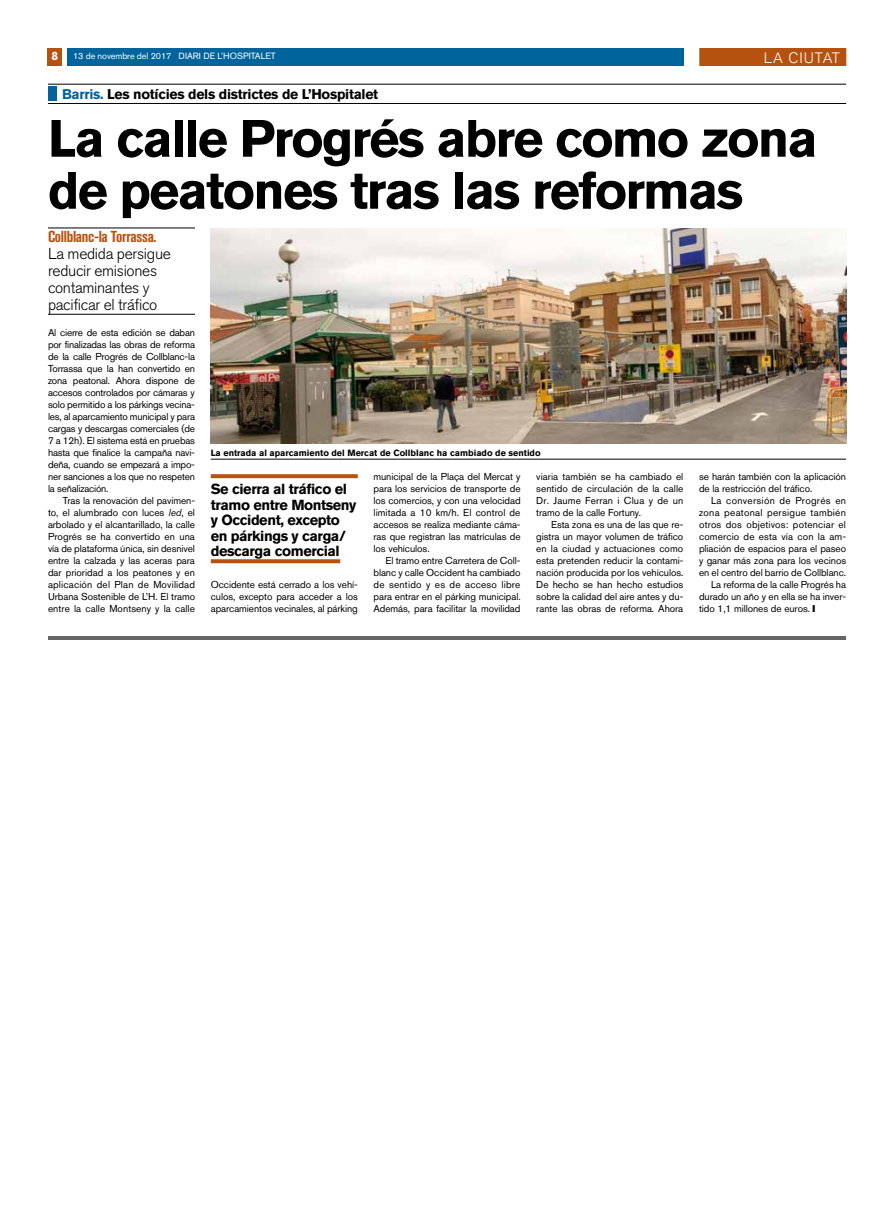
<style>
.page{position:relative;width:893px;height:1220px;background:#fff}
.page>*{position:absolute;margin:0;border:0;box-sizing:border-box;transform-origin:0 0}
.t1{font:700 52px/52px "Akzidenz Grotesk BQ";letter-spacing:-.035em;color:#000}
.t2{font:300 15.8px/17px "Akzidenz Grotesk BQ";letter-spacing:-.02em;color:#000}
.t3{font:700 condensed 15.8px "Akzidenz Grotesk BQ";letter-spacing:-.02em;color:#b5520f}
.t4{font:300 15px "Akzidenz Grotesk BQ";letter-spacing:.06em;color:#fff}
.t5{font:700 14.5px/15.5px "Akzidenz Grotesk BQ";letter-spacing:-.03em;color:#000}
.t6{font:700 14px "Akzidenz Grotesk BQ";letter-spacing:-.02em;color:#000}
.t7{font:10px/12px "Akzidenz Grotesk BQ";letter-spacing:-.005em;color:#000;text-align:justify}
.t8{font:10px "Akzidenz Grotesk BQ";letter-spacing:.015em;color:#000}
.t9{font:10px "Akzidenz Grotesk BQ";letter-spacing:.025em;color:#000}
.t10{font:10px "Akzidenz Grotesk BQ";letter-spacing:.03em;color:#000}
.t11{font:700 9px "Akzidenz Grotesk BQ";color:#000}
.t12{font:9px "Akzidenz Grotesk BQ";letter-spacing:-.01em;color:#fff}
.s1{font-weight:700;font-size:12px}
.s2{font-style:inherit}
.s3{color:#00649c}
.s4{font-style:italic}
</style>
<div class="page">
<div style="left:67px;top:48px;width:616px;height:18px;background:#00649c"></div>
<div style="left:48px;top:48px;width:14px;height:18px;background:#b5520f"></div>
<div style="left:699px;top:48px;width:147px;height:18px;background:#b5520f"></div>
<hr style="left:48px;top:636px;width:798px;height:4px;background:#666">
<hr style="left:48px;top:228px;width:147px;height:1px;background:#000">
<hr style="left:48px;top:314px;width:147px;height:1px;background:#000">
<img style="left:211px;top:228px;width:635px;height:216px">
<hr style="left:211px;top:459px;width:635px;height:1px;background:#000">
<hr style="left:48px;top:84px;width:798px;height:1px;background:#000">
<hr style="left:48px;top:103px;width:798px;height:1px;background:#000">
<div style="left:48px;top:86px;width:8px;height:15px;background:#00649c"></div>
<svg style="left:211px;top:474px;width:147px;height:4px"></svg>
<svg style="left:211px;top:559px;width:129px;height:4px"></svg>
<p class="t12" style="left:52px;top:51px;width:226px"><span class="s1">8</span> 13 de novembre del 2017 <span class="s2">DIARI DE L’HOSPITALET</span></p>
<h3 class="t4" style="left:764px;top:49px;width:78px">la ciutat</h3>
<h3 class="t6" style="left:62px;top:86px;width:318px"><span class="s3">Barris.</span> Les notícies dels districtes de L’Hospitalet</h3>
<h1 class="t1" style="left:48px;top:113px;width:771px">La calle Progrés abre como zona de peatones tras las reformas</h1>
<h2 class="t3" style="left:48px;top:228px;width:110px">Collblanc-la Torrassa.</h2>
<h2 class="t2" style="left:48px;top:245px;width:124px">La medida persigue reducir emisiones contaminantes y pacificar el tráfico</h2>
<p class="t7" style="left:48px;top:326px;width:149px">Al cierre de esta edición se daban por finalizadas las obras de reforma de la calle Progrés de Collblanc-la Torrassa que la han convertido en zona peatonal. Ahora dispone de accesos controlados por cámaras y solo permitido a los párkings vecina&shy;les, al aparcamiento municipal y para cargas y descargas comerciales (de 7 a 12h). El sistema está en pruebas hasta que finalice la campaña navi&shy;deña, cuando se empezará a impo&shy;ner sanciones a los que no respeten la señalización.</p>
<p class="t7" style="left:48px;top:494px;width:149px;text-indent:15px">Tras la renovación del pavimen&shy;to, el alumbrado con luces <span class="s4">led</span>, el arbolado y el alcantarillado, la calle Progrés se ha convertido en una vía de plataforma única, sin desnivel entre la calzada y las aceras para dar prioridad a los peatones y en aplicación del Plan de Movilidad Urbana Sostenible de L’H. El tramo entre la calle Montseny y la calle</p>
<p class="t11" style="left:211px;top:448px;width:331px">La entrada al aparcamiento del Mercat de Collblanc ha cambiado de sentido</p>
<h3 class="t5" style="left:211px;top:481px;width:147px">Se cierra al tráfico el tramo entre Montseny y Occident, excepto en párkings y carga/ descarga comercial</h3>
<p class="t7" style="left:211px;top:578px;width:149px">Occidente está cerrado a los vehí&shy;culos, excepto para acceder a los aparcamientos vecinales, al párking</p>
<p class="t7" style="left:374px;top:470px;width:149px">municipal de la Plaça del Mercat y para los servicios de transporte de los comercios, y con una velocidad limitada a 10 km/h. El control de accesos se realiza mediante cáma&shy;ras que registran las matrículas de los vehículos.</p>
<p class="t7" style="left:374px;top:554px;width:149px;text-indent:12px">El tramo entre Carretera de Coll&shy;blanc y calle Occident ha cambiado de sentido y es de acceso libre para entrar en el párking municipal.<br>Además, para facilitar la movilidad</p>
<p class="t7" style="left:536px;top:470px;width:149px">viaria también se ha cambiado el sentido de circulación de la calle Dr. Jaume Ferran i Clua y de un tramo de la calle Fortuny.</p>
<p class="t7" style="left:536px;top:518px;width:149px;text-indent:15px">Esta zona es una de las que re&shy;gistra un mayor volumen de tráfico en la ciudad y actuaciones como esta pretenden reducir la contami&shy;nación producida por los vehículos.<br>De hecho se han hecho estudios sobre la calidad del aire antes y du&shy;rante las obras de reforma. Ahora</p>
<p class="t7" style="left:699px;top:470px;width:149px">se harán también con la aplicación de la restricción del tráfico.</p>
<p class="t10" style="left:711px;top:495px;width:136px">La conversión de Progrés en</p>
<p class="t9" style="left:699px;top:507px;width:148px">zona peatonal persigue también</p>
<p class="t8" style="left:699px;top:519px;width:148px">otros dos objetivos: potenciar el</p>
<p class="t7" style="left:699px;top:530px;width:148px">comercio de esta vía con la am-</p>
<p class="t7" style="left:699px;top:542px;width:149px">pliación de espacios para el paseo</p>
<p class="t7" style="left:699px;top:554px;width:149px">y ganar más zona para los vecinos</p>
<p class="t7" style="left:699px;top:566px;width:149px">en el centro del barrio de Collblanc.</p>
<p class="t7" style="left:711px;top:578px;width:137px">La reforma de la calle Progrés ha</p>
<p class="t7" style="left:699px;top:590px;width:149px">durado un año y en ella se ha inver-</p>
<p class="t7" style="left:699px;top:602px;width:112px">tido 1,1 millones de euros.</p>
</div>
